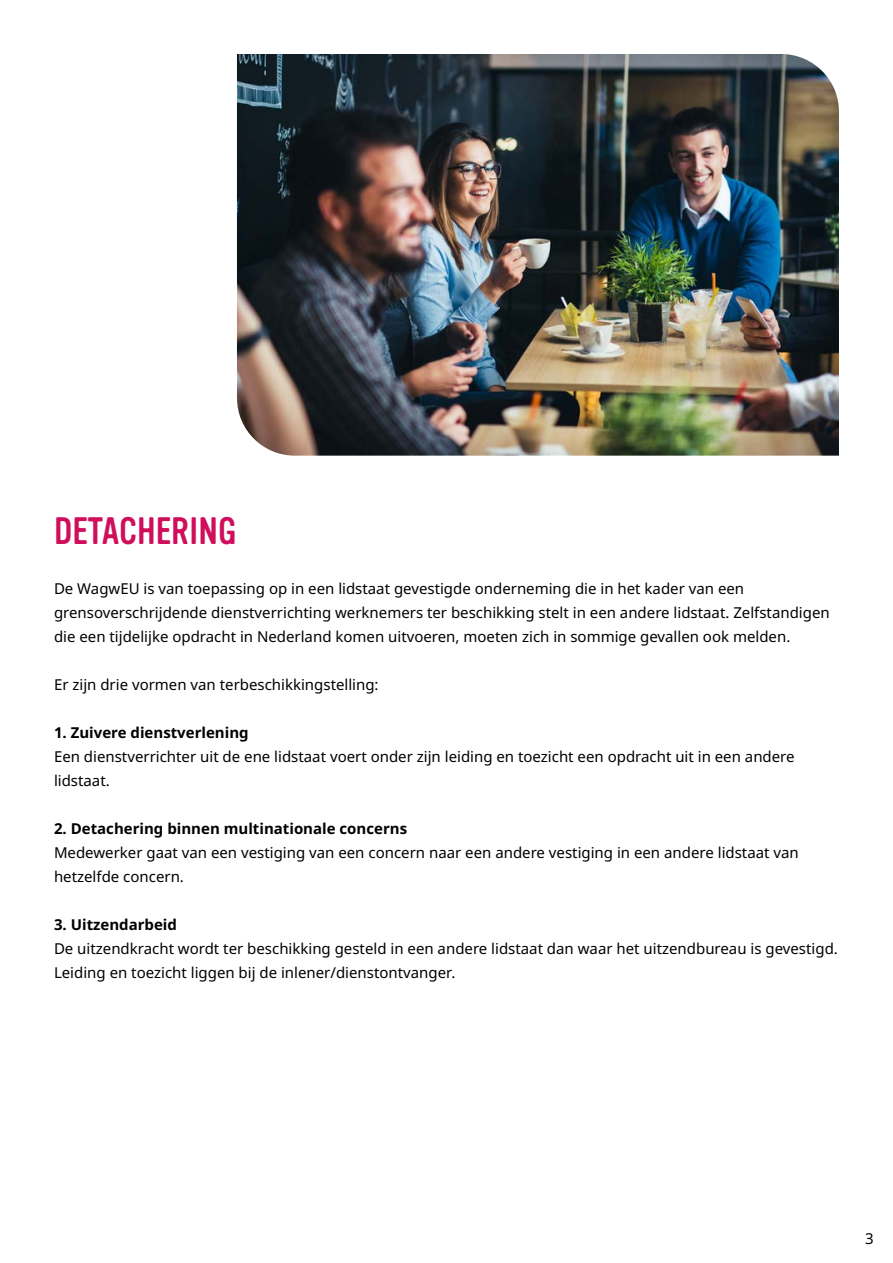
<style>
.page{position:relative;width:893px;height:1263px;background:#fff}
.page>*{position:absolute;margin:0;border:0;box-sizing:border-box;transform-origin:0 0}
.t1{font:37.5px "Vinyl OT";color:#cf0e5c}
.t2{font:15px/24px "Noto Sans";color:#000}
.t3{font:700 15px "Noto Sans";color:#000}
</style>
<div class="page">
<img style="left:237px;top:54px;width:602px;height:402px">
<h1 class="t1" style="left:54px;top:511px;width:184px">DETACHERING</h1>
<p class="t2" style="left:54px;top:576px;width:777px">De WagwEU is van toepassing op in een lidstaat gevestigde onderneming die in het kader van een grensoverschrijdende dienstverrichting werknemers ter beschikking stelt in een andere lidstaat. Zelfstandigen die een tijdelijke opdracht in Nederland komen uitvoeren, moeten zich in sommige gevallen ook melden.</p>
<p class="t2" style="left:54px;top:672px;width:326px">Er zijn drie vormen van terbeschikkingstelling:</p>
<p class="t3" style="left:54px;top:721px;width:196px">1. Zuivere dienstverlening</p>
<p class="t2" style="left:54px;top:744px;width:742px">Een dienstverrichter uit de ene lidstaat voert onder zijn leiding en toezicht een opdracht uit in een andere lidstaat.</p>
<p class="t3" style="left:54px;top:817px;width:355px">2. Detachering binnen multinationale concerns</p>
<p class="t2" style="left:54px;top:840px;width:746px">Medewerker gaat van een vestiging van een concern naar een andere vestiging in een andere lidstaat van hetzelfde concern.</p>
<p class="t3" style="left:54px;top:913px;width:125px">3. Uitzendarbeid</p>
<p class="t2" style="left:54px;top:936px;width:785px">De uitzendkracht wordt ter beschikking gesteld in een andere lidstaat dan waar het uitzendbureau is gevestigd.<br>Leiding en toezicht liggen bij de inlener/dienstontvanger.</p>
<p class="t2" style="left:865px;top:1227px;width:10px">3</p>
</div>
